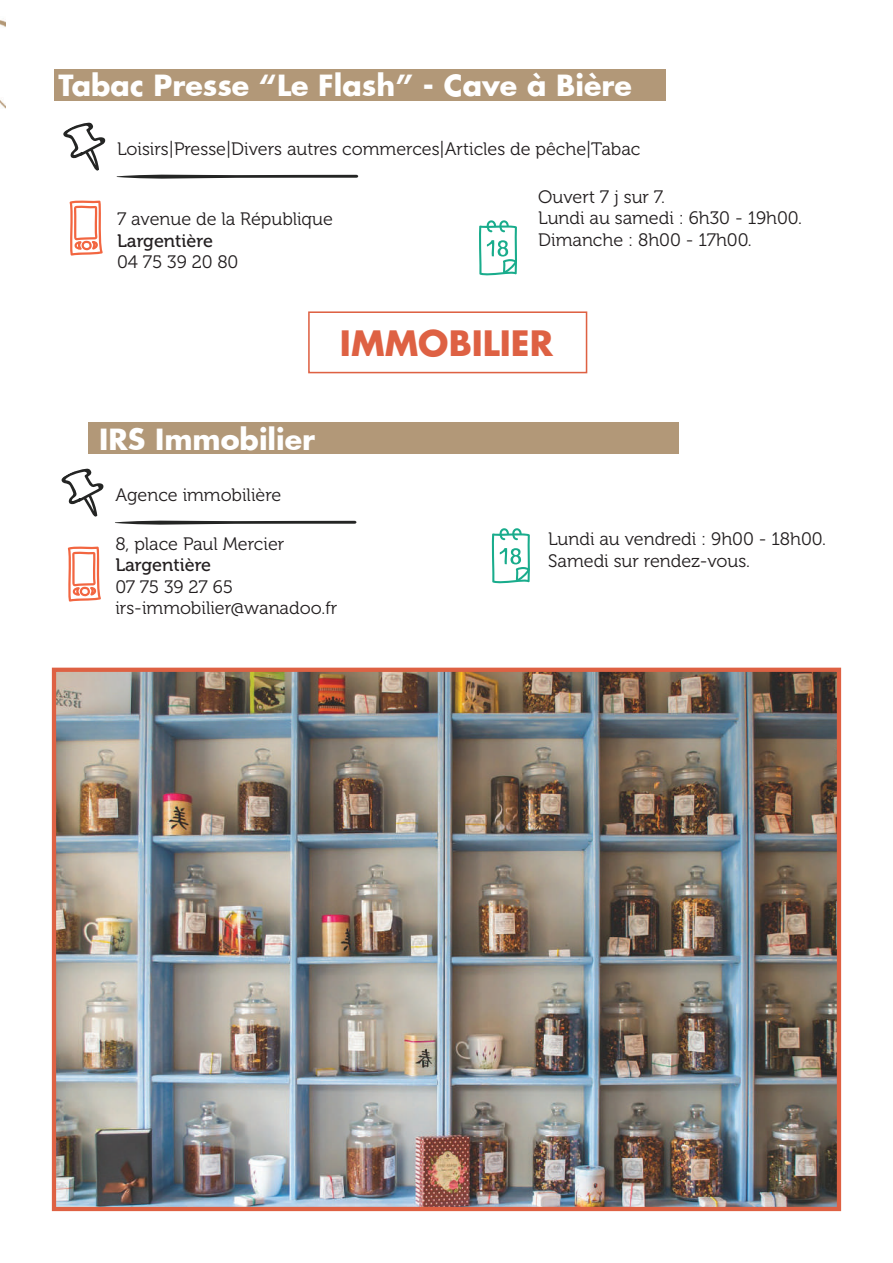
<style>
.page{position:relative;width:893px;height:1263px;background:#fff}
.page>*{position:absolute;margin:0;border:0;box-sizing:border-box;transform-origin:0 0}
.t1{font:700 34.2px "Futura";color:#de6143}
.t2{font:700 28.5px "Futura";color:#fff}
.t3{font:18px/21.6px "Museo 300";color:#231f20}
.t4{font:18px "Museo 500";color:#231f20}
</style>
<div class="page">
<svg style="left:116px;top:174px;width:243px;height:5px"></svg>
<svg style="left:70px;top:201px;width:33px;height:55px"></svg>
<svg style="left:63px;top:122px;width:42px;height:49px"></svg>
<svg style="left:479px;top:220px;width:38px;height:55px"></svg>
<div style="left:54px;top:70px;width:611px;height:31px;background:#b29878"></div>
<div style="left:308px;top:311px;width:279px;height:62px;background:#fff;border:2px solid #de6143"></div>
<svg style="left:115px;top:520px;width:242px;height:5px"></svg>
<svg style="left:68px;top:547px;width:33px;height:55px"></svg>
<svg style="left:61px;top:468px;width:43px;height:49px"></svg>
<div style="left:88px;top:423px;width:591px;height:31px;background:#b29878"></div>
<svg style="left:492px;top:528px;width:38px;height:55px"></svg>
<img style="left:57px;top:673px;width:779px;height:533px">
<div style="left:52px;top:668px;width:789px;height:543px;border:4px solid #de6143"></div>
<img style="left:0;top:20px;width:6px;height:89px">
<h2 class="t2" style="left:59px;top:66px;width:575px">Tabac Presse “Le Flash” - Cave à Bière</h2>
<p class="t3" style="left:117px;top:138px;width:525px">Loisirs|Presse|Divers autres commerces|Articles de pêche|Tabac</p>
<p class="t3" style="left:117px;top:209px;width:217px">7 avenue de la République</p>
<p class="t4" style="left:117px;top:231px;width:97px">Largentière</p>
<p class="t3" style="left:117px;top:252px;width:123px">04 75 39 20 80</p>
<p class="t3" style="left:538px;top:186px;width:265px">Ouvert 7 j sur 7.<br>Lundi au samedi : 6h30 - 19h00.<br>Dimanche : 8h00 - 17h00.</p>
<h1 class="t1" style="left:340px;top:319px;width:214px">IMMOBILIER</h1>
<h2 class="t2" style="left:99px;top:419px;width:217px">IRS Immobilier</h2>
<p class="t3" style="left:115px;top:484px;width:168px">Agence immobilière</p>
<p class="t3" style="left:115px;top:533px;width:171px">8, place Paul Mercier</p>
<p class="t4" style="left:115px;top:555px;width:97px">Largentière</p>
<p class="t3" style="left:115px;top:576px;width:224px">07 75 39 27 65 irs-immobilier@wanadoo.fr</p>
<p class="t3" style="left:548px;top:529px;width:279px">Lundi au vendredi : 9h00 - 18h00.<br>Samedi sur rendez-vous.</p>
</div>
